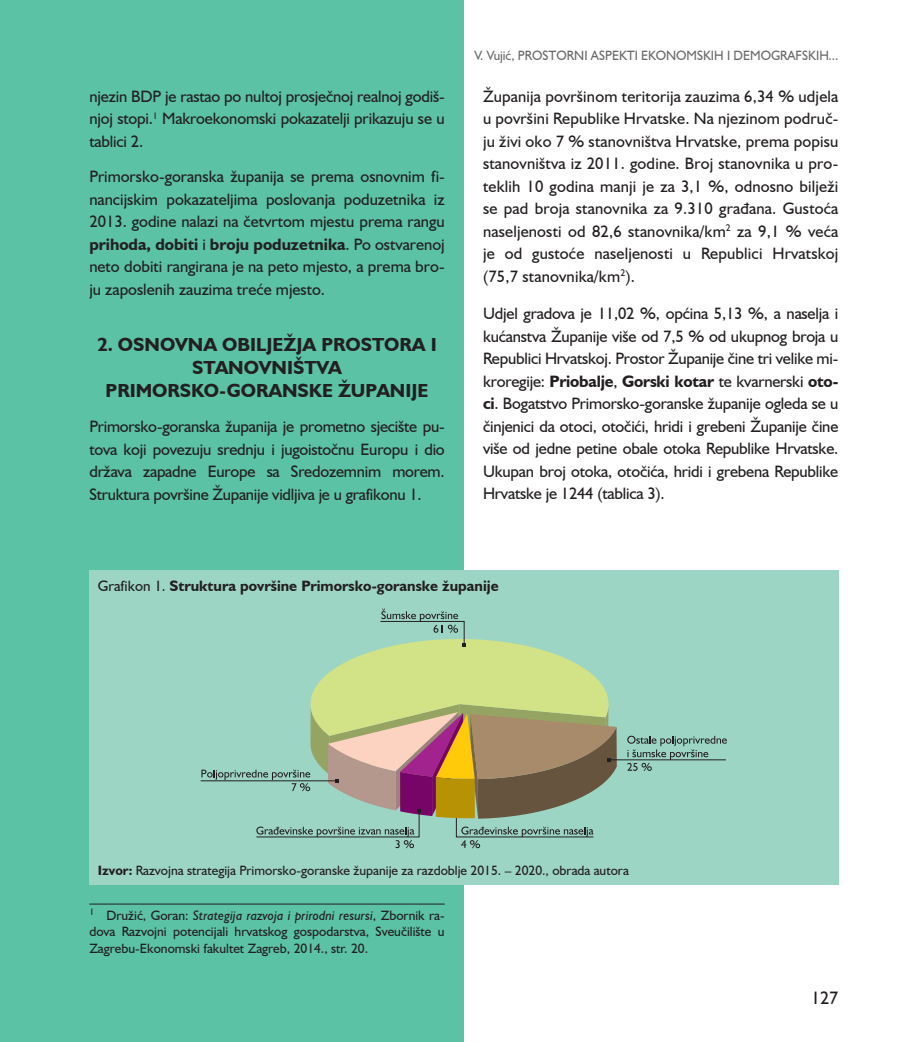
<style>
.page{position:relative;width:915px;height:1042px;background:#fff}
.page>*{position:absolute;margin:0;border:0;box-sizing:border-box;transform-origin:0 0}
.t1{font:700 18.9px/22.6px "Humanist 521 BT";color:#231f20}
.t2{font:18px "Humanist 521 BT";color:#231f20}
.t3{font:16.5px/22.5px "Humanist 521 BT";letter-spacing:-.01em;color:#231f20;text-align:justify}
.t4{font:700 15px "Humanist 521 BT";color:#231f20}
.t5{font:13.5px/16.2px "Humanist 521 BT";color:#231f20;text-align:justify}
.t6{font:13.5px "Humanist 521 BT";color:#69696c;scale:.96 1}
.s1{font-weight:700}
.s2{font-weight:400}
.s3{font-style:italic}
</style>
<div class="page">
<div style="left:0;top:0;width:463px;height:1042px;background:#5bc2a5"></div>
<hr style="left:89px;top:903px;width:355px;height:1px;background:#231f20">
<div style="left:89px;top:570px;width:749px;height:315px;background:#9dd5c4"></div>
<hr style="left:609px;top:759px;width:116px;height:1px;background:#231f20">
<svg style="left:627px;top:736px;width:99px;height:35px"></svg>
<hr style="left:200px;top:780px;width:136px;height:1px;background:#231f20">
<svg style="left:201px;top:608px;width:415px;height:240px"></svg>
<p class="t3" style="left:89px;top:85px;width:357px">njezin BDP je rastao po nultoj prosječnoj realnoj godiš&shy;njoj stopi.<sup>1</sup> Makroekonomski pokazatelji prikazuju se u tablici 2.</p>
<p class="t3" style="left:89px;top:165px;width:357px">Primorsko-goranska županija se prema osnovnim fi&shy;nancijskim pokazateljima poslovanja poduzetnika iz 2013. godine nalazi na četvrtom mjestu prema rangu <span class="s1">prihoda, dobiti</span> i <span class="s1">broju poduzetnika</span>. Po ostvarenoj neto dobiti rangirana je na peto mjesto, a prema bro&shy;ju zaposlenih zauzima treće mjesto.</p>
<p class="t1" style="left:97px;top:333px;width:238px">2. OSNOVNA OBILJEŽJA prostora</p>
<p class="t1" style="left:430px;top:333px;width:5px">i</p>
<p class="t1" style="left:192px;top:356px;width:14px">stanovni</p>
<p class="t1" style="left:106px;top:356px;width:324px;text-indent:187px">štva<br>PRIMORSKO-GORANSKE ŽUPANIJE</p>
<p class="t3" style="left:89px;top:415px;width:357px">Primorsko-goranska županija je prometno sjecište pu&shy;tova koji povezuju srednju i jugoistočnu Europu i dio država zapadne Europe sa Sredozemnim morem.<br>Struktura površine Županije vidljiva je u grafikonu 1.</p>
<p class="t6" style="left:474px;top:47px;width:380px">V. Vujić, PROSTORNI ASPEKTI EKONOMSKIH I DEMOGRAFSKIH...</p>
<p class="t3" style="left:483px;top:85px;width:357px">Županija površinom teritorija zauzima 6,34 % udjela u površini Republike Hrvatske. Na njezinom područ&shy;ju živi oko 7 % stanovništva Hrvatske, prema popisu stanovništva iz 2011. godine. Broj stanovnika u pro&shy;teklih 10 godina manji je za 3,1 %, odnosno bilježi se pad broja stanovnika za 9.310 građana. Gustoća naseljenosti od 82,6 stanovnika/km<sup>2</sup> za 9,1 % veća je od gustoće naseljenosti u Republici Hrvatskoj (75,7 stanovnika/km<sup>2</sup>).</p>
<p class="t3" style="left:483px;top:302px;width:357px">Udjel gradova je 11,02 %, općina 5,13 %, a naselja i kućanstva Županije više od 7,5 % od ukupnog broja u Republici Hrvatskoj. Prostor Županije čine tri velike mi&shy;kroregije: <span class="s1">Priobalje</span>, <span class="s1">Gorski kotar</span> te kvarnerski <span class="s1">oto&shy;ci</span>. Bogatstvo Primorsko-goranske županije ogleda se u činjenici da otoci, otočići, hridi i grebeni Županije čine više od jedne petine obale otoka Republike Hrvatske.<br>Ukupan broj otoka, otočića, hridi i grebena Republike Hrvatske je 1244 (tablica 3).</p>
<p class="t4" style="left:98px;top:576px;width:402px"><span class="s2">Grafikon 1.</span> Struktura površine Primorsko-goranske županije</p>
<p class="t5" style="left:98px;top:862px;width:532px"><span class="s1">Izvor:</span> Razvojna strategija Primorsko-goranske županije za razdoblje 2015. – 2020., obrada autora</p>
<p class="t5" style="left:89px;top:907px;width:357px"><sup>1</sup> Družić, Goran: <span class="s3">Strategija razvoja i prirodni resursi</span>, Zbornik ra&shy;dova Razvojni potencijali hrvatskog gospodarstva, Sveučilište u Zagrebu-Ekonomski fakultet Zagreb, 2014., str. 20.</p>
<p class="t2" style="left:810px;top:986px;width:29px">127</p>
</div>
